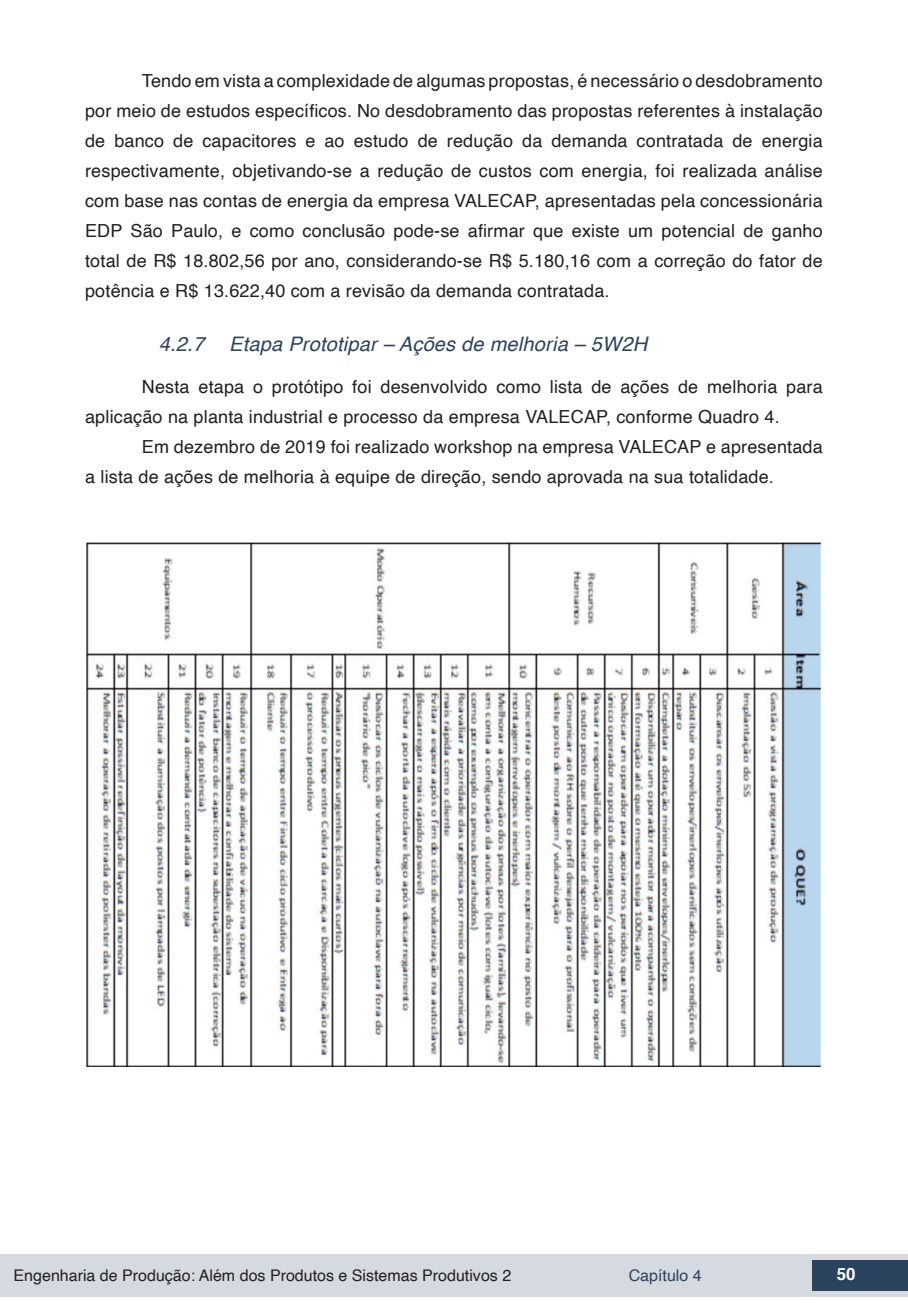
<style>
.page{position:relative;width:908px;height:1304px;background:#fff}
.page>*{position:absolute;margin:0;border:0;box-sizing:border-box;transform-origin:0 0}
.t1{font:italic 20px "Helvetica";letter-spacing:.01em;color:#2a435e}
.txt{font:18px/30px "Helvetica";letter-spacing:.01em;color:#231f20}
.t2{font:700 16.8px "Helvetica";color:#fff}
.t3{font:16px "Helvetica";color:#231f20}
.t4{font:16px "Helvetica";color:#2a435e}
</style>
<div class="page">
<div style="left:0;top:1254px;width:906px;height:43px;background:#d4dadf"></div>
<div style="left:812px;top:1261px;width:95px;height:30px;background:#2a435e"></div>
<img style="left:86px;top:542px;width:735px;height:524px">
<p class="txt" style="left:85px;top:66px;width:738px;text-align:justify;text-indent:57px">Tendo em vista a complexidade de algumas propostas, é necessário o desdobramento por meio de estudos específicos. No desdobramento das propostas referentes à instalação de banco de capacitores e ao estudo de redução da demanda contratada de energia respectivamente, objetivando-se a redução de custos com energia, foi realizada análise com base nas contas de energia da empresa VALECAP, apresentadas pela concessionária EDP São Paulo, e como conclusão pode-se afirmar que existe um potencial de ganho total de R$ 18.802,56 por ano, considerando-se R$ 5.180,16 com a correção do fator de potência e R$ 13.622,40 com a revisão da demanda contratada.</p>
<p class="t1" style="left:159px;top:328px;width:47px">4.2.7</p>
<p class="t1" style="left:229px;top:328px;width:419px">Etapa Prototipar – Ações de melhoria – 5W2H</p>
<p class="txt" style="left:85px;top:372px;width:738px;text-indent:57px">Nesta etapa o protótipo foi desenvolvido como lista de ações de melhoria para aplicação na planta industrial e processo da empresa VALECAP, conforme Quadro 4.</p>
<p class="txt" style="left:85px;top:432px;width:738px;text-indent:57px">Em dezembro de 2019 foi realizado workshop na empresa VALECAP e apresentada a lista de ações de melhoria à equipe de direção, sendo aprovada na sua totalidade.</p>
<p class="t3" style="left:14px;top:1263px;width:499px">Engenharia de Produção: Além dos Produtos e Sistemas Produtivos 2</p>
<p class="t4" style="left:628px;top:1263px;width:74px">Capítulo 4</p>
<p class="t2" style="left:836px;top:1261px;width:20px">50</p>
</div>
